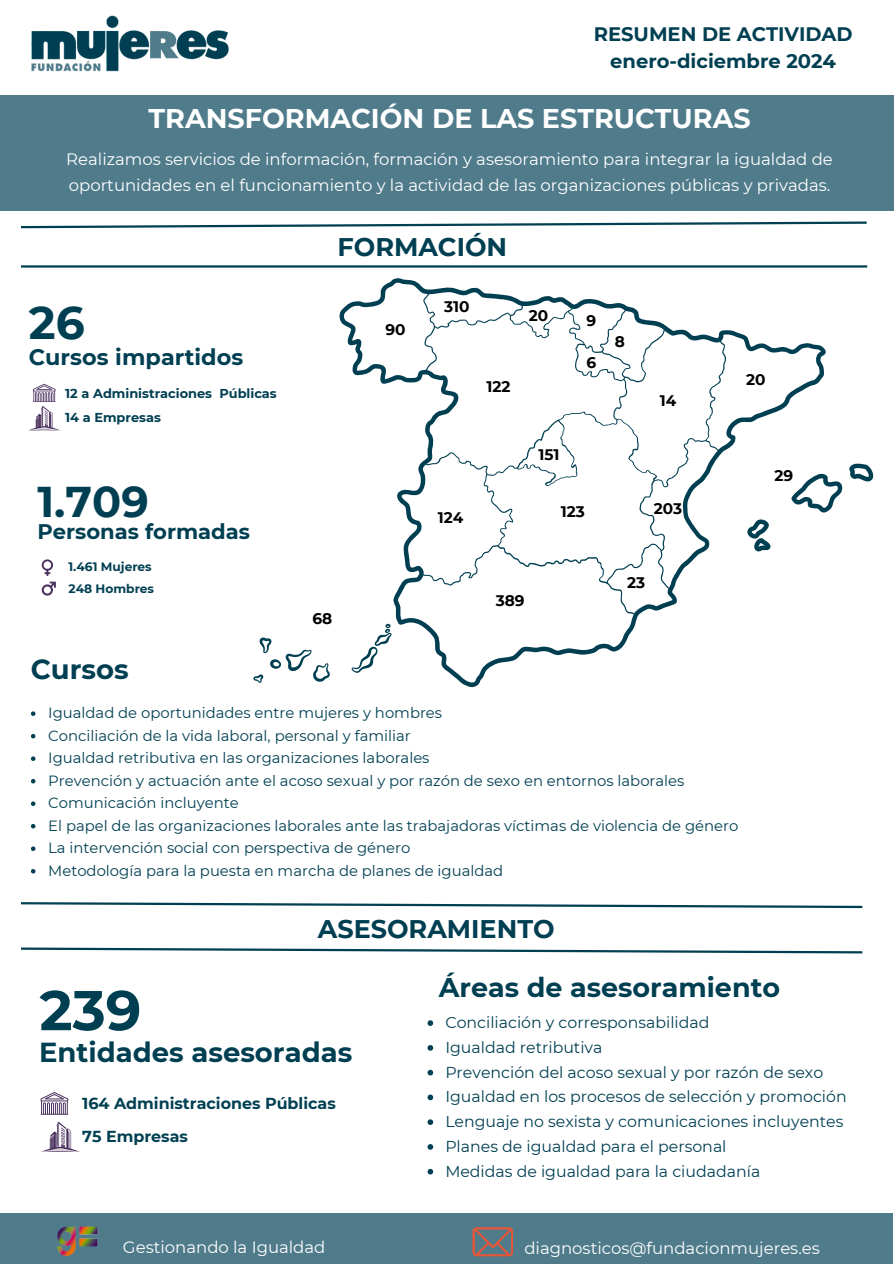
<style>
.page{position:relative;width:894px;height:1264px;background:#fff}
.page>*{position:absolute;margin:0;border:0;box-sizing:border-box;transform-origin:0 0}
.t1{font:700 55.95px "Montserrat";color:#003f52}
.t2{font:700 45.45px "Montserrat";color:#003f52}
.t3{font:700 42.9px "Montserrat";color:#003f52}
.t4{font:700 27.45px "Montserrat";color:#003f52}
.t5{font:700 27px "Montserrat";color:#fff}
.t6{font:700 27px "Montserrat";color:#003f52}
.t7{font:700 25.5px "Montserrat";color:#003f52}
.t8{font:700 22.35px "Montserrat";letter-spacing:.005em;color:#003f52}
.t9{font:700 21px "Montserrat";color:#003f52}
.t10{font:700 19.5px/27px "Montserrat";color:#003f52;text-align:center}
.t11{font:16.5px/25.8px "Montserrat";color:#fff}
.t12{font:700 15.9px "Montserrat";color:#003f52}
.t13{font:15.75px "Montserrat";color:#003f52}
.t14{font:700 15.3px "Montserrat";color:#000}
.t15{font:14.85px "Montserrat";color:#003f52}
.t16{font:700 12.9px "Montserrat";color:#003f52}
.t17{font:700 12.15px "Montserrat";color:#003f52}
</style>
<div class="page">
<div style="left:0;top:95px;width:893px;height:116px;background:#4f7b8b"></div>
<svg style="left:42px;top:559px;width:14px;height:36px"></svg>
<img style="left:31px;top:15px;width:198px;height:57px">
<svg style="left:21px;top:221px;width:846px;height:8px"></svg>
<svg style="left:21px;top:902px;width:842px;height:7px"></svg>
<svg style="left:43px;top:1121px;width:35px;height:30px"></svg>
<svg style="left:41px;top:1092px;width:27px;height:22px"></svg>
<div style="left:0;top:1213px;width:892px;height:50px;background:#4f7b8b"></div>
<svg style="left:472px;top:1227px;width:41px;height:29px"></svg>
<img style="left:57px;top:1226px;width:41px;height:31px">
<svg style="left:29px;top:384px;width:30px;height:46px"></svg>
<hr style="left:21px;top:265px;width:846px;height:2px;background:#003f52">
<svg style="left:253px;top:637px;width:77px;height:45px"></svg>
<svg style="left:339px;top:278px;width:487px;height:409px"></svg>
<svg style="left:790px;top:473px;width:52px;height:40px"></svg>
<svg style="left:849px;top:463px;width:25px;height:18px"></svg>
<svg style="left:744px;top:518px;width:27px;height:34px"></svg>
<svg style="left:31px;top:711px;width:4px;height:5px"></svg>
<svg style="left:31px;top:734px;width:4px;height:4px"></svg>
<svg style="left:31px;top:756px;width:4px;height:5px"></svg>
<svg style="left:31px;top:779px;width:4px;height:4px"></svg>
<svg style="left:31px;top:801px;width:4px;height:5px"></svg>
<svg style="left:31px;top:824px;width:4px;height:4px"></svg>
<svg style="left:31px;top:846px;width:4px;height:5px"></svg>
<svg style="left:31px;top:869px;width:4px;height:4px"></svg>
<svg style="left:427px;top:1020px;width:6px;height:5px"></svg>
<svg style="left:427px;top:1045px;width:6px;height:5px"></svg>
<svg style="left:427px;top:1069px;width:6px;height:6px"></svg>
<svg style="left:427px;top:1094px;width:6px;height:6px"></svg>
<svg style="left:427px;top:1119px;width:6px;height:5px"></svg>
<svg style="left:427px;top:1144px;width:6px;height:5px"></svg>
<svg style="left:427px;top:1168px;width:6px;height:6px"></svg>
<svg style="left:21px;top:947px;width:842px;height:7px"></svg>
<h4 class="t10" style="left:593px;top:20px;width:260px">RESUMEN DE ACTIVIDAD enero-diciembre 2024</h4>
<h6 class="t5" style="left:148px;top:102px;width:603px">TRANSFORMACIÓN DE LAS ESTRUCTURAS</h6>
<p class="t11" style="left:66px;top:147px;width:768px">Realizamos servicios de información, formación y asesoramiento para integrar la igualdad de oportunidades en el funcionamiento y la actividad de las organizaciones públicas y privadas.</p>
<p class="t7" style="left:337px;top:231px;width:171px">FORMACIÓN</p>
<p class="t2" style="left:29px;top:295px;width:57px">26</p>
<p class="t8" style="left:29px;top:343px;width:216px">Cursos impartidos</p>
<p class="t16" style="left:65px;top:385px;width:213px">12 a Administraciones Públicas</p>
<h6 class="t16" style="left:65px;top:410px;width:97px">14 a Empresas</h6>
<p class="t3" style="left:37px;top:475px;width:113px">1.709</p>
<p class="t9" style="left:37px;top:519px;width:214px">Personas formadas</p>
<h5 class="t17" style="left:68px;top:559px;width:85px">1.461 Mujeres</h5>
<p class="t17" style="left:68px;top:581px;width:87px">248 Hombres</p>
<p class="t14" style="left:312px;top:609px;width:21px">68</p>
<p class="t14" style="left:385px;top:320px;width:22px">90</p>
<p class="t14" style="left:444px;top:297px;width:27px">310</p>
<p class="t14" style="left:486px;top:377px;width:26px">122</p>
<p class="t14" style="left:528px;top:306px;width:21px">20</p>
<p class="t14" style="left:586px;top:311px;width:11px">9</p>
<p class="t14" style="left:586px;top:353px;width:11px">6</p>
<h3 class="t14" style="left:614px;top:332px;width:12px">8</h3>
<p class="t14" style="left:437px;top:508px;width:27px">124</p>
<p class="t14" style="left:538px;top:445px;width:23px">151</p>
<p class="t14" style="left:560px;top:502px;width:26px">123</p>
<h3 class="t14" style="left:659px;top:391px;width:18px">14</h3>
<p class="t14" style="left:653px;top:499px;width:30px">203</p>
<p class="t14" style="left:495px;top:591px;width:30px">389</p>
<p class="t14" style="left:627px;top:573px;width:20px">23</p>
<p class="t14" style="left:745px;top:370px;width:21px">20</p>
<p class="t14" style="left:774px;top:466px;width:20px">29</p>
<p class="t4" style="left:31px;top:652px;width:99px">Cursos</p>
<p class="t15" style="left:48px;top:703px;width:395px">Igualdad de oportunidades entre mujeres y hombres</p>
<p class="t15" style="left:48px;top:726px;width:364px">Conciliación de la vida laboral, personal y familiar</p>
<h6 class="t15" style="left:48px;top:748px;width:382px">Igualdad retributiva en las organizaciones laborales</h6>
<p class="t15" style="left:48px;top:771px;width:637px">Prevención y actuación ante el acoso sexual y por razón de sexo en entornos laborales</p>
<p class="t15" style="left:48px;top:793px;width:192px">Comunicación incluyente</p>
<h6 class="t15" style="left:48px;top:816px;width:691px">El papel de las organizaciones laborales ante las trabajadoras víctimas de violencia de género</h6>
<h6 class="t15" style="left:48px;top:838px;width:363px">La intervención social con perspectiva de género</h6>
<h6 class="t15" style="left:48px;top:861px;width:456px">Metodología para la puesta en marcha de planes de igualdad</h6>
<p class="t7" style="left:318px;top:913px;width:238px">ASESORAMIENTO</p>
<h2 class="t1" style="left:39px;top:976px;width:103px">239</h2>
<h2 class="t4" style="left:39px;top:1035px;width:314px">Entidades asesoradas</h2>
<p class="t12" style="left:82px;top:1093px;width:255px">164 Administraciones Públicas</p>
<p class="t12" style="left:82px;top:1126px;width:107px">75 Empresas</p>
<p class="t6" style="left:438px;top:970px;width:343px">Áreas de asesoramiento</p>
<h6 class="t13" style="left:445px;top:1012px;width:266px">Conciliación y corresponsabilidad</h6>
<p class="t13" style="left:445px;top:1037px;width:158px">Igualdad retributiva</p>
<h1 class="t13" style="left:445px;top:1062px;width:379px">Prevención del acoso sexual y por razón de sexo</h1>
<h4 class="t13" style="left:445px;top:1087px;width:403px">Igualdad en los procesos de selección y promoción</h4>
<p class="t13" style="left:445px;top:1111px;width:399px">Lenguaje no sexista y comunicaciones incluyentes</p>
<p class="t13" style="left:445px;top:1136px;width:282px">Planes de igualdad para el personal</p>
<p class="t13" style="left:445px;top:1161px;width:316px">Medidas de igualdad para la ciudadanía</p>
<p class="t11" style="left:123px;top:1234px;width:204px">Gestionando la Igualdad</p>
<p class="t11" style="left:524px;top:1234px;width:297px">diagnosticos@fundacionmujeres.es</p>
</div>
